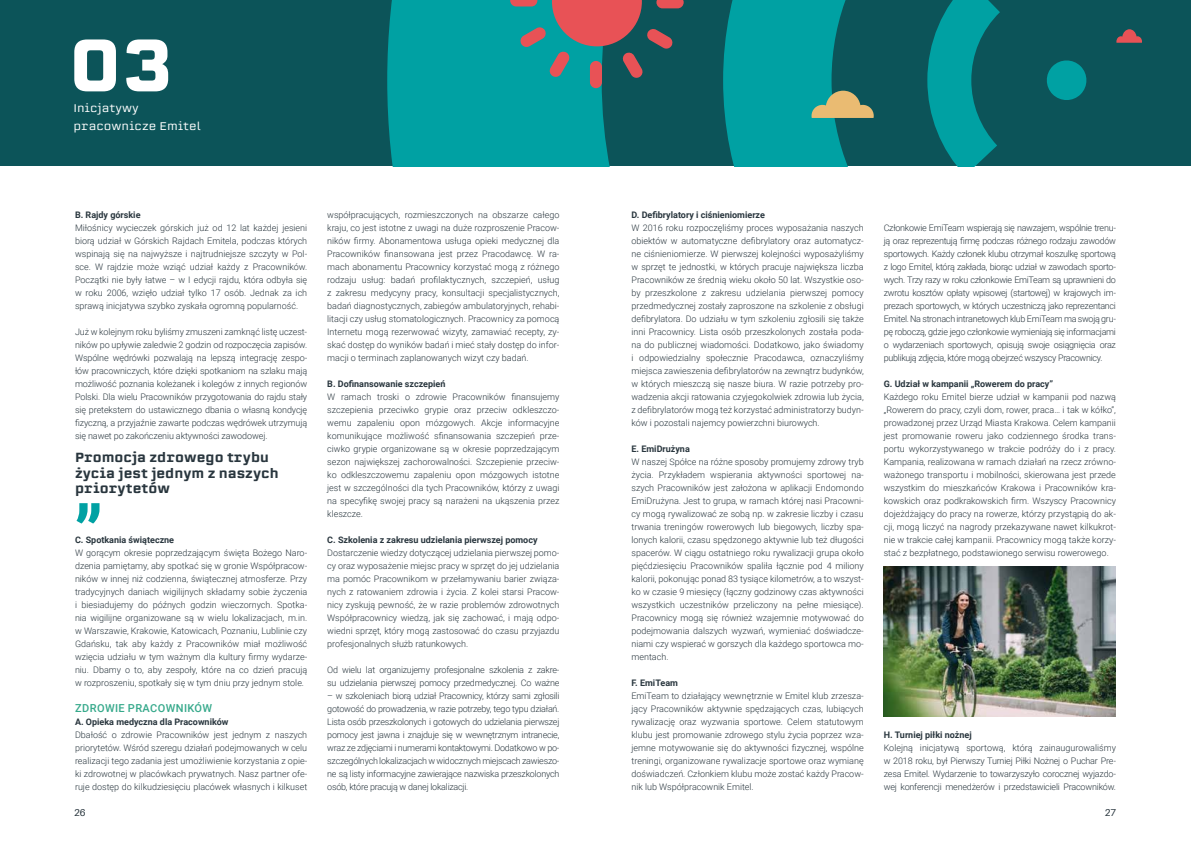
<style>
.page{position:relative;width:1191px;height:842px;background:#fff}
.page>*{position:absolute;margin:0;border:0;box-sizing:border-box;transform-origin:0 0}
.t1{font:700 70.8px "Erbaum";color:#fff}
.t2{font:500 13px/15.6px "Erbaum";color:#29363e}
.t3{font:11px/18px "Erbaum";color:#fff}
.t4{font:500 11px "Roboto";letter-spacing:.035em;color:#36a98b}
.t5{font:10px "Aileron";color:#29363e}
.t6{font:300 9px/13px "Roboto";color:#29363e;text-align:justify}
.t7{font:700 9px "Roboto";color:#29363e}
.t8{font:300 9px/13px "Roboto";letter-spacing:-.025em;color:#29363e}
</style>
<div class="page">
<div style="left:0;top:0;width:1191px;height:166px;background:#0c5459"></div>
<svg style="left:1047px;top:60px;width:40px;height:40px"></svg>
<svg style="left:387px;top:0;width:297px;height:166px;fill:#00a1a3"></svg>
<svg style="left:927px;top:0;width:73px;height:166px"></svg>
<svg style="left:1116px;top:29px;width:26px;height:14px"></svg>
<div style="left:590px;top:61px;width:12px;height:27px;background:#e85256;border-radius:6px"></div>
<svg style="left:510px;top:0;width:173px;height:78px"></svg>
<svg style="left:723px;top:0;width:151px;height:166px"></svg>
<svg style="left:77px;top:503px;width:23px;height:21px"></svg>
<img style="left:883px;top:566px;width:233px;height:150px">
<h1 class="t1" style="left:69px;top:14px;width:104px">03</h1>
<p class="t3" style="left:73px;top:98px;width:129px">Inicjatywy pracownicze Emitel</p>
<p class="t7" style="left:75px;top:208px;width:67px">B. Rajdy górskie</p>
<p class="t6" style="left:75px;top:221px;width:234px">Miłośnicy wycieczek górskich już od 12 lat każdej jesieni biorą udział w Górskich Rajdach Emitela, podczas których wspinają się na najwyższe i najtrudniejsze szczyty w Pol&shy;sce. W rajdzie może wziąć udział każdy z Pracowników.<br>Początki nie były łatwe – w I edycji rajdu, która odbyła się w roku 2006, wzięło udział tylko 17 osób. Jednak za ich sprawą inicjatywa szybko zyskała ogromną popularność.</p>
<p class="t6" style="left:75px;top:325px;width:234px">Już w kolejnym roku byliśmy zmuszeni zamknąć listę uczest&shy;ników po upływie zaledwie 2 godzin od rozpoczęcia zapisów.<br>Wspólne wędrówki pozwalają na lepszą integrację zespo&shy;łów pracowniczych, które dzięki spotkaniom na szlaku mają możliwość poznania koleżanek i kolegów z innych regionów Polski. Dla wielu Pracowników przygotowania do rajdu stały się pretekstem do ustawicznego dbania o własną kondycję fizyczną, a przyjaźnie zawarte podczas wędrówek utrzymują się nawet po zakończeniu aktywności zawodowej.</p>
<h2 class="t2" style="left:75px;top:449px;width:205px">Promocja zdrowego trybu życia jest jednym z naszych priorytetów</h2>
<p class="t7" style="left:75px;top:533px;width:101px">C. Spotkania świąteczne</p>
<p class="t6" style="left:75px;top:546px;width:234px">W gorącym okresie poprzedzającym święta Bożego Naro&shy;dzenia pamiętamy, aby spotkać się w gronie Współpracow&shy;ników w innej niż codzienna, świątecznej atmosferze. Przy tradycyjnych daniach wigilijnych składamy sobie życzenia i biesiadujemy do późnych godzin wieczornych. Spotka&shy;nia wigilijne organizowane są w wielu lokalizacjach, m.in. w Warszawie, Krakowie, Katowicach, Poznaniu, Lublinie czy Gdańsku, tak aby każdy z Pracowników miał możliwość wzięcia udziału w tym ważnym dla kultury firmy wydarze&shy;niu. Dbamy o to, aby zespoły, które na co dzień pracują w rozproszeniu, spotkały się w tym dniu przy jednym stole.</p>
<p class="t4" style="left:75px;top:700px;width:139px">ZDROWIE PRACOWNIKÓW</p>
<p class="t7" style="left:75px;top:715px;width:155px">A. Opieka medyczna dla Pracowników</p>
<p class="t6" style="left:75px;top:728px;width:234px">Dbałość o zdrowie Pracowników jest jednym z naszych priorytetów. Wśród szeregu działań podejmowanych w celu realizacji tego zadania jest umożliwienie korzystania z opie&shy;ki zdrowotnej w placówkach prywatnych. Nasz partner ofe&shy;ruje dostęp do kilkudziesięciu placówek własnych i kilkuset</p>
<p class="t6" style="left:327px;top:208px;width:234px">współpracujących, rozmieszczonych na obszarze całego kraju, co jest istotne z uwagi na duże rozproszenie Pracow&shy;ników firmy. Abonamentowa usługa opieki medycznej dla Pracowników finansowana jest przez Pracodawcę. W ra&shy;mach abonamentu Pracownicy korzystać mogą z różnego rodzaju usług: badań profilaktycznych, szczepień, usług z zakresu medycyny pracy, konsultacji specjalistycznych, badań diagnostycznych, zabiegów ambulatoryjnych, rehabi&shy;litacji czy usług stomatologicznych. Pracownicy za pomocą Internetu mogą rezerwować wizyty, zamawiać recepty, zy&shy;skać dostęp do wyników badań i mieć stały dostęp do infor&shy;macji o terminach zaplanowanych wizyt czy badań.</p>
<p class="t7" style="left:327px;top:377px;width:120px">B. Dofinansowanie szczepień</p>
<p class="t6" style="left:327px;top:390px;width:234px">W ramach troski o zdrowie Pracowników finansujemy szczepienia przeciwko grypie oraz przeciw odkleszczo&shy;wemu zapaleniu opon mózgowych. Akcje informacyjne komunikujące możliwość sfinansowania szczepień prze&shy;ciwko grypie organizowane są w okresie poprzedzającym sezon największej zachorowalności. Szczepienie przeciw&shy;ko odkleszczowemu zapaleniu opon mózgowych istotne jest w szczególności dla tych Pracowników, którzy z uwagi na specyfikę swojej pracy są narażeni na ukąszenia przez kleszcze.</p>
<p class="t7" style="left:327px;top:533px;width:212px">C. Szkolenia z zakresu udzielania pierwszej pomocy</p>
<p class="t6" style="left:327px;top:546px;width:234px">Dostarczenie wiedzy dotyczącej udzielania pierwszej pomo&shy;cy oraz wyposażenie miejsc pracy w sprzęt do jej udzielania ma pomóc Pracownikom w przełamywaniu barier związa&shy;nych z ratowaniem zdrowia i życia. Z kolei starsi Pracow&shy;nicy zyskują pewność, że w razie problemów zdrowotnych Współpracownicy wiedzą, jak się zachować, i mają odpo&shy;wiedni sprzęt, który mogą zastosować do czasu przyjazdu profesjonalnych służb ratunkowych.</p>
<p class="t8" style="left:327px;top:663px;width:234px">Od wielu lat organizujemy profesjonalne szkolenia z zakre&shy;su udzielania pierwszej pomocy przedmedycznej. Co ważne</p>
<p class="t6" style="left:327px;top:689px;width:234px">– w szkoleniach biorą udział Pracownicy, którzy sami zgłosili gotowość do prowadzenia, w razie potrzeby, tego typu działań.<br>Lista osób przeszkolonych i gotowych do udzielania pierwszej pomocy jest jawna i znajduje się w wewnętrznym intranecie, wraz ze zdjęciami i numerami kontaktowymi. Dodatkowo w po&shy;szczególnych lokalizacjach w widocznych miejscach zawieszo&shy;ne są listy informacyjne zawierające nazwiska przeszkolonych osób, które pracują w danej lokalizacji.</p>
<p class="t7" style="left:631px;top:208px;width:135px">D. Defibrylatory i ciśnieniomierze</p>
<p class="t6" style="left:631px;top:221px;width:234px">W 2016 roku rozpoczęliśmy proces wyposażania naszych obiektów w automatyczne defibrylatory oraz automatycz&shy;ne ciśnieniomierze. W pierwszej kolejności wyposażyliśmy w sprzęt te jednostki, w których pracuje największa liczba Pracowników ze średnią wieku około 50 lat. Wszystkie oso&shy;by przeszkolone z zakresu udzielania pierwszej pomocy przedmedycznej zostały zaproszone na szkolenie z obsługi defibrylatora. Do udziału w tym szkoleniu zgłosili się także inni Pracownicy. Lista osób przeszkolonych została poda&shy;na do publicznej wiadomości. Dodatkowo, jako świadomy i odpowiedzialny społecznie Pracodawca, oznaczyliśmy miejsca zawieszenia defibrylatorów na zewnątrz budynków, w których mieszczą się nasze biura. W razie potrzeby pro&shy;wadzenia akcji ratowania czyjegokolwiek zdrowia lub życia, z defibrylatorów mogą też korzystać administratorzy budyn&shy;ków i pozostali najemcy powierzchni biurowych.</p>
<p class="t7" style="left:631px;top:442px;width:60px">E. EmiDrużyna</p>
<p class="t6" style="left:631px;top:455px;width:234px">W naszej Spółce na różne sposoby promujemy zdrowy tryb życia. Przykładem wspierania aktywności sportowej na&shy;szych Pracowników jest założona w aplikacji Endomondo EmiDrużyna. Jest to grupa, w ramach której nasi Pracowni&shy;cy mogą rywalizować ze sobą np. w zakresie liczby i czasu trwania treningów rowerowych lub biegowych, liczby spa&shy;lonych kalorii, czasu spędzonego aktywnie lub też długości spacerów. W ciągu ostatniego roku rywalizacji grupa około pięćdziesięciu Pracowników spaliła łącznie pod 4 miliony kalorii, pokonując ponad 83 tysiące kilometrów, a to wszyst&shy;ko w czasie 9 miesięcy (łączny godzinowy czas aktywności wszystkich uczestników przeliczony na pełne miesiące).<br>Pracownicy mogą się również wzajemnie motywować do podejmowania dalszych wyzwań, wymieniać doświadcze&shy;niami czy wspierać w gorszych dla każdego sportowca mo&shy;mentach.</p>
<p class="t7" style="left:631px;top:676px;width:48px">F. EmiTeam</p>
<p class="t6" style="left:631px;top:689px;width:234px">EmiTeam to działający wewnętrznie w Emitel klub zrzesza&shy;jący Pracowników aktywnie spędzających czas, lubiących rywalizację oraz wyzwania sportowe. Celem statutowym klubu jest promowanie zdrowego stylu życia poprzez wza&shy;jemne motywowanie się do aktywności fizycznej, wspólne treningi, organizowane rywalizacje sportowe oraz wymianę doświadczeń. Członkiem klubu może zostać każdy Pracow&shy;nik lub Współpracownik Emitel.</p>
<p class="t6" style="left:883px;top:221px;width:234px">Członkowie EmiTeam wspierają się nawzajem, wspólnie trenu&shy;ją oraz reprezentują firmę podczas różnego rodzaju zawodów sportowych. Każdy członek klubu otrzymał koszulkę sportową z logo Emitel, którą zakłada, biorąc udział w zawodach sporto&shy;wych. Trzy razy w roku członkowie EmiTeam są uprawnieni do zwrotu kosztów opłaty wpisowej (startowej) w krajowych im&shy;prezach sportowych, w których uczestniczą jako reprezentanci Emitel. Na stronach intranetowych klub EmiTeam ma swoją gru&shy;pę roboczą, gdzie jego członkowie wymieniają się informacjami o wydarzeniach sportowych, opisują swoje osiągnięcia oraz publikują zdjęcia, które mogą obejrzeć wszyscy Pracownicy.</p>
<p class="t7" style="left:883px;top:377px;width:171px">G. Udział w kampanii „Rowerem do pracy”</p>
<p class="t6" style="left:883px;top:390px;width:234px">Każdego roku Emitel bierze udział w kampanii pod nazwą „Rowerem do pracy, czyli dom, rower, praca… i tak w kółko”, prowadzonej przez Urząd Miasta Krakowa. Celem kampanii jest promowanie roweru jako codziennego środka trans&shy;portu wykorzystywanego w trakcie podróży do i z pracy.<br>Kampania, realizowana w ramach działań na rzecz zrówno&shy;ważonego transportu i mobilności, skierowana jest przede wszystkim do mieszkańców Krakowa i Pracowników kra&shy;kowskich oraz podkrakowskich firm. Wszyscy Pracownicy dojeżdżający do pracy na rowerze, którzy przystąpią do ak&shy;cji, mogą liczyć na nagrody przekazywane nawet kilkukrot&shy;nie w trakcie całej kampanii. Pracownicy mogą także korzy&shy;stać z bezpłatnego, podstawionego serwisu rowerowego.</p>
<p class="t7" style="left:883px;top:728px;width:89px">H. Turniej piłki nożnej</p>
<p class="t6" style="left:883px;top:741px;width:234px">Kolejną inicjatywą sportową, którą zainaugurowaliśmy w 2018 roku, był Pierwszy Turniej Piłki Nożnej o Puchar Pre&shy;zesa Emitel. Wydarzenie to towarzyszyło corocznej wyjazdo&shy;wej konferencji menedżerów i przedstawicieli Pracowników.</p>
<p class="t5" style="left:74px;top:807px;width:13px">26</p>
<p class="t5" style="left:1104px;top:807px;width:13px">27</p>
</div>
